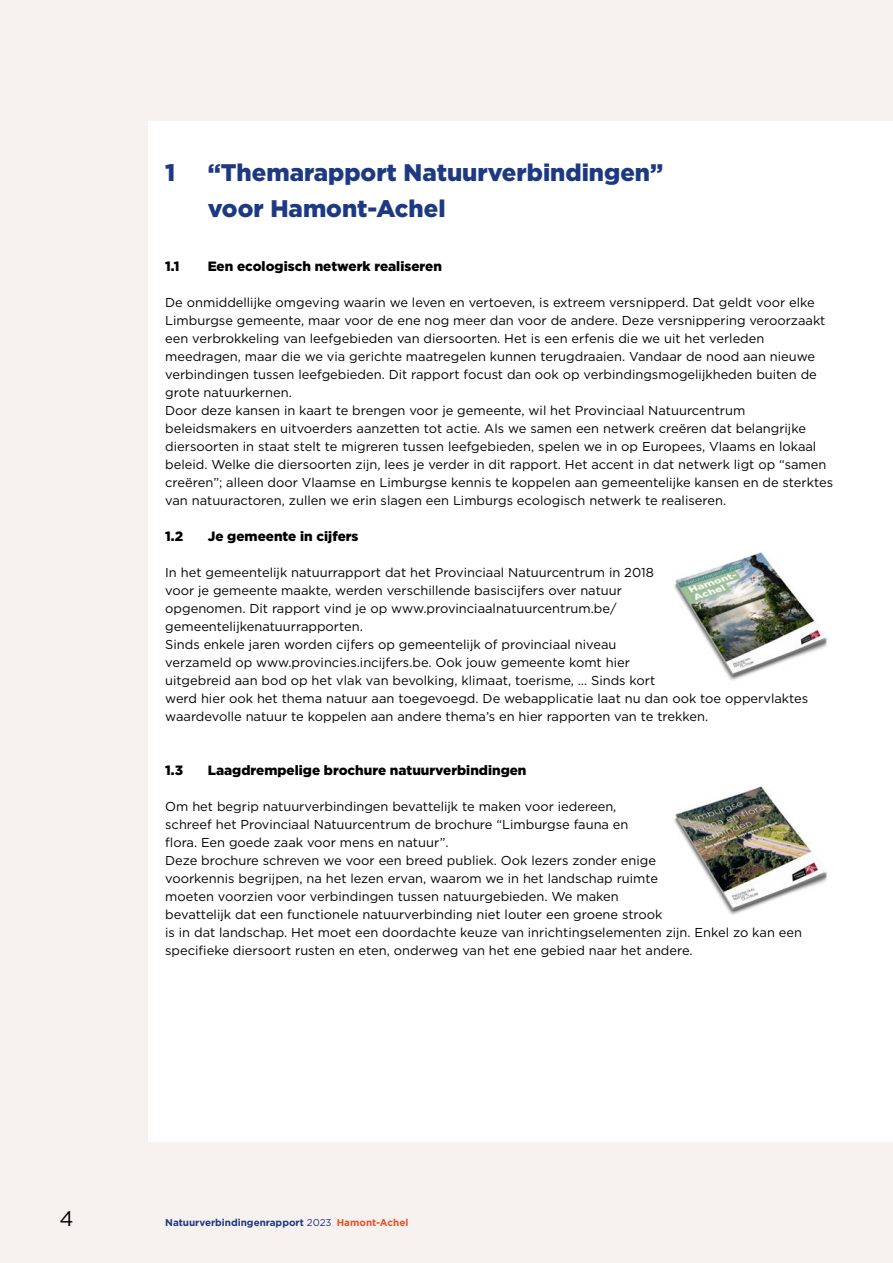
<style>
.page{position:relative;width:893px;height:1263px;background:#f7f1ef}
.page>*{position:absolute;margin:0;border:0;box-sizing:border-box;transform-origin:0 0}
.Titel_1{font:900 24px/36px "Gotham";color:#1d3983}
.t1{font:21px "Gotham";color:#000}
.Titel_1_2{font:900 13.5px "Gotham";color:#000}
.Tekst_1_kolom_-recht{font:12.9px/18px "Gotham";color:#000}
.t2{font:700 9.9px "Gotham";color:#1d3983}
.s1{font-weight:400}
.s2{color:#eb5025}
</style>
<div class="page">
<div style="left:148px;top:121px;width:745px;height:1021px;background:#fff"></div>
<img style="left:674px;top:786px;width:154px;height:129px">
<img style="left:674px;top:552px;width:154px;height:129px">
<p class="Titel_1" style="left:165px;top:155px;width:12px">1</p>
<p class="Titel_1" style="left:208px;top:155px;width:457px">“Themarapport Natuurverbindingen” voor Hamont-Achel</p>
<p class="Titel_1_2" style="left:165px;top:257px;width:16px">1.1</p>
<p class="Titel_1_2" style="left:208px;top:257px;width:236px">Een ecologisch netwerk realiseren</p>
<p class="Tekst_1_kolom_-recht" style="left:165px;top:293px;width:662px">De onmiddellijke omgeving waarin we leven en vertoeven, is extreem versnipperd. Dat geldt voor elke Limburgse gemeente, maar voor de ene nog meer dan voor de andere. Deze versnippering veroorzaakt een verbrokkeling van leefgebieden van diersoorten. Het is een erfenis die we uit het verleden meedragen, maar die we via gerichte maatregelen kunnen terugdraaien. Vandaar de nood aan nieuwe verbindingen tussen leefgebieden. Dit rapport focust dan ook op verbindingsmogelijkheden buiten de grote natuurkernen.</p>
<p class="Tekst_1_kolom_-recht" style="left:165px;top:401px;width:669px">Door deze kansen in kaart te brengen voor je gemeente, wil het Provinciaal Natuurcentrum beleidsmakers en uitvoerders aanzetten tot actie. Als we samen een netwerk creëren dat belangrijke diersoorten in staat stelt te migreren tussen leefgebieden, spelen we in op Europees, Vlaams en lokaal beleid. Welke die diersoorten zijn, lees je verder in dit rapport. Het accent in dat netwerk ligt op “samen creëren”; alleen door Vlaamse en Limburgse kennis te koppelen aan gemeentelijke kansen en de sterktes van natuuractoren, zullen we erin slagen een Limburgs ecologisch netwerk te realiseren.</p>
<p class="Titel_1_2" style="left:165px;top:527px;width:19px">1.2</p>
<p class="Titel_1_2" style="left:208px;top:527px;width:152px">Je gemeente in cijfers</p>
<p class="Tekst_1_kolom_-recht" style="left:165px;top:563px;width:490px">In het gemeentelijk natuurrapport dat het Provinciaal Natuurcentrum in 2018 voor je gemeente maakte, werden verschillende basiscijfers over natuur opgenomen. Dit rapport vind je op www.provinciaalnatuurcentrum.be/ gemeentelijkenatuurrapporten.</p>
<p class="Tekst_1_kolom_-recht" style="left:165px;top:635px;width:644px">Sinds enkele jaren worden cijfers op gemeentelijk of provinciaal niveau<br>verzameld op www.provincies.incijfers.be. Ook jouw gemeente komt hier<br>uitgebreid aan bod op het vlak van bevolking, klimaat, toerisme, … Sinds kort<br>werd hier ook het thema natuur aan toegevoegd. De webapplicatie laat nu dan ook toe oppervlaktes waardevolle natuur te koppelen aan andere thema’s en hier rapporten van te trekken.</p>
<p class="Titel_1_2" style="left:165px;top:761px;width:19px">1.3</p>
<p class="Titel_1_2" style="left:208px;top:761px;width:320px">Laagdrempelige brochure natuurverbindingen</p>
<p class="Tekst_1_kolom_-recht" style="left:165px;top:797px;width:465px">Om het begrip natuurverbindingen bevattelijk te maken voor iedereen, schreef het Provinciaal Natuurcentrum de brochure “Limburgse fauna en flora. Een goede zaak voor mens en natuur”.</p>
<p class="Tekst_1_kolom_-recht" style="left:165px;top:851px;width:638px">Deze brochure schreven we voor een breed publiek. Ook lezers zonder enige<br>voorkennis begrijpen, na het lezen ervan, waarom we in het landschap ruimte<br>moeten voorzien voor verbindingen tussen natuurgebieden. We maken<br>bevattelijk dat een functionele natuurverbinding niet louter een groene strook<br>is in dat landschap. Het moet een doordachte keuze van inrichtingselementen zijn. Enkel zo kan een specifieke diersoort rusten en eten, onderweg van het ene gebied naar het andere.</p>
<h2 class="t1" style="left:60px;top:1205px;width:16px">4</h2>
<p class="t2" style="left:165px;top:1215px;width:245px">Natuurverbindingenrapport <span class="s1">2023</span> <span class="s2">Hamont-Achel</span></p>
</div>
